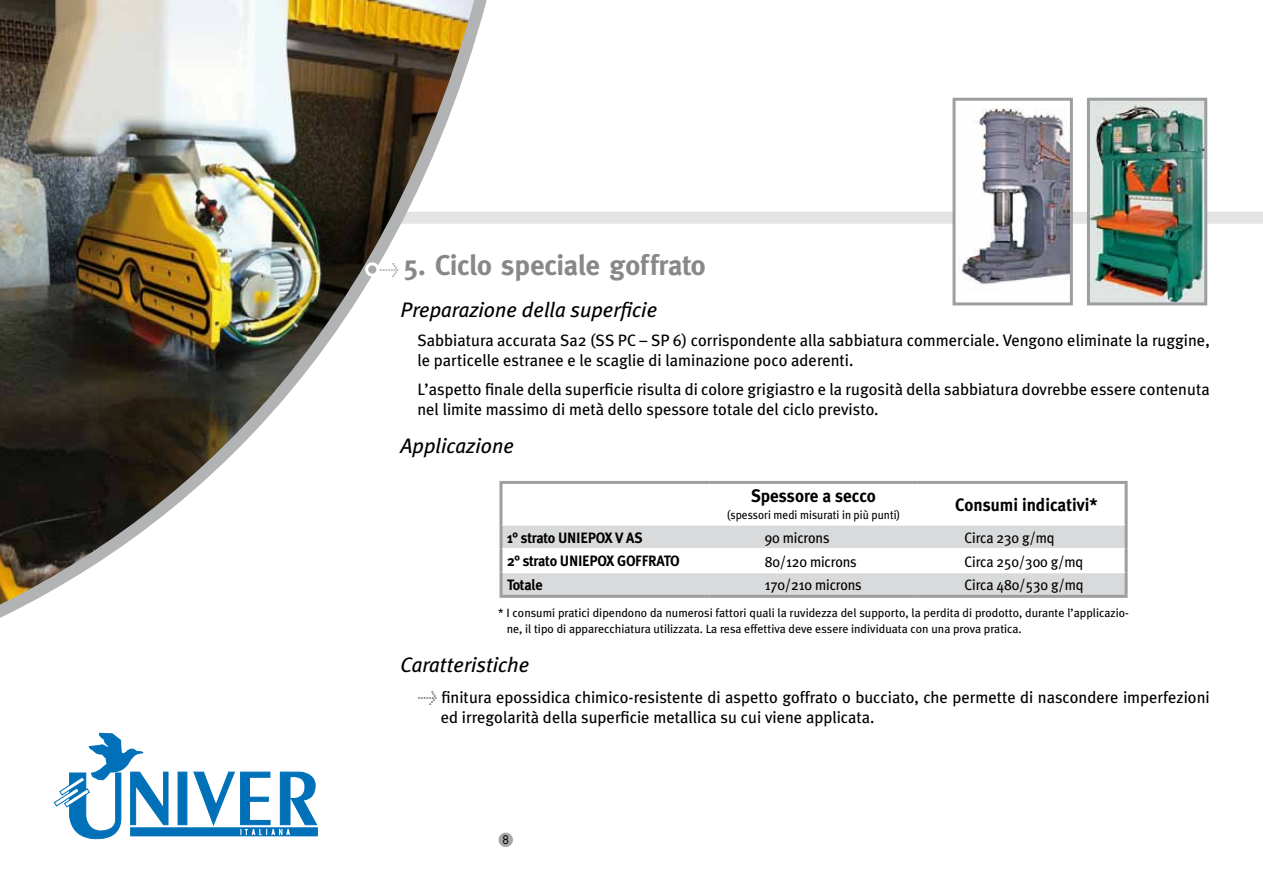
<style>
.page{position:relative;width:1263px;height:893px;background:#fff}
.page>*{position:absolute;margin:0;border:0;box-sizing:border-box;transform-origin:0 0}
.t1{font:700 28.5px "Meta";color:#87888a}
.t2{font:italic 21px "Meta Plus";color:#000}
.t3{font:700 18px "Meta Plus";color:#000;scale:.95 1}
.t4{font:16.5px/20.2px "Meta Plus";color:#000}
.t5{font:15px "Meta Plus";letter-spacing:-.01em;color:#000;scale:.95 1}
.t6{font:700 15px "Meta Plus";letter-spacing:-.02em;color:#000;scale:.95 1}
.t7{font:12px/16.5px "Meta Plus";color:#000}
.t8{font:12px "Meta Plus";color:#000;scale:.95 1}
.t9{font:11.55px "Futura";color:#000}
.s1{font-family:"Meta Plus";font-weight:400;font-size:16.5px;color:#a7a8aa}
.s2{font-style:italic;color:#707172}
</style>
<div class="page">
<div style="left:496px;top:830px;width:20px;height:20px;background:#a7a8aa;border-radius:50%"></div>
<div style="left:493px;top:827px;width:25px;height:25px;border:5px solid #fff;border-radius:50%"></div>
<div style="left:400px;top:212px;width:863px;height:12px;background:#e3e4e4"></div>
<img style="left:0;top:0;width:503px;height:618px">
<svg style="left:54px;top:733px;width:264px;height:107px"></svg>
<div style="left:367px;top:264px;width:11px;height:11px;background:#a7a8aa;border-radius:50%"></div>
<div style="left:365px;top:262px;width:14px;height:15px;border:3px solid #fff;border-radius:50%"></div>
<svg style="left:502px;top:526px;width:622px;height:69px"></svg>
<hr style="left:499px;top:481px;width:210px;height:3px;background:#9c9e9f">
<hr style="left:499px;top:484px;width:3px;height:41px;background:#9c9e9f">
<hr style="left:709px;top:481px;width:209px;height:3px;background:#9c9e9f">
<hr style="left:918px;top:481px;width:209px;height:3px;background:#9c9e9f">
<hr style="left:1124px;top:484px;width:3px;height:41px;background:#9c9e9f">
<hr style="left:499px;top:525px;width:3px;height:24px;background:#9c9e9f">
<hr style="left:1124px;top:525px;width:3px;height:24px;background:#9c9e9f">
<hr style="left:499px;top:549px;width:3px;height:23px;background:#9c9e9f">
<hr style="left:1124px;top:549px;width:3px;height:23px;background:#9c9e9f">
<hr style="left:1124px;top:572px;width:3px;height:23px;background:#9c9e9f">
<hr style="left:502px;top:524px;width:207px;height:2px;background:#fff">
<hr style="left:502px;top:548px;width:207px;height:1px;background:#fff">
<hr style="left:709px;top:548px;width:209px;height:1px;background:#fff">
<hr style="left:918px;top:548px;width:206px;height:1px;background:#fff">
<hr style="left:502px;top:572px;width:207px;height:1px;background:#fff">
<hr style="left:709px;top:572px;width:209px;height:1px;background:#fff">
<hr style="left:918px;top:572px;width:206px;height:1px;background:#fff">
<hr style="left:499px;top:572px;width:3px;height:23px;background:#9c9e9f">
<hr style="left:499px;top:595px;width:210px;height:3px;background:#9c9e9f">
<hr style="left:709px;top:595px;width:209px;height:3px;background:#9c9e9f">
<hr style="left:918px;top:595px;width:209px;height:3px;background:#9c9e9f">
<img style="left:1091px;top:102px;width:112px;height:199px">
<div style="left:1087px;top:98px;width:120px;height:207px;border:3px solid #9c9e9f"></div>
<img style="left:956px;top:109px;width:113px;height:176px">
<div style="left:952px;top:98px;width:121px;height:207px;border:3px solid #9c9e9f"></div>
<h1 class="t1" style="left:379px;top:249px;width:328px"><span class="s1">&gt;</span> 5. Ciclo speciale goffrato</h1>
<p class="t2" style="left:400px;top:298px;width:258px">Preparazione della superficie</p>
<p class="t4" style="left:417px;top:330px;width:794px">Sabbiatura accurata Sa2 (SS PC – SP 6) corrispondente alla sabbiatura commerciale. Vengono eliminate la ruggine, le particelle estranee e le scaglie di laminazione poco aderenti.</p>
<p class="t4" style="left:417px;top:379px;width:794px">L’aspetto finale della superficie risulta di colore grigiastro e la rugosità della sabbiatura dovrebbe essere contenuta nel limite massimo di metà dello spessore totale del ciclo previsto.</p>
<p class="t2" style="left:400px;top:434px;width:115px">Applicazione</p>
<p class="t3" style="left:751px;top:486px;width:133px">Spessore a secco</p>
<p class="t8" style="left:727px;top:508px;width:184px">(spessori medi misurati in più punti)</p>
<p class="t3" style="left:955px;top:494px;width:152px">Consumi indicativi*</p>
<p class="t6" style="left:507px;top:529px;width:144px">1° strato UNIEPOX V AS</p>
<p class="t5" style="left:765px;top:529px;width:70px">90 microns</p>
<p class="t5" style="left:964px;top:529px;width:96px">Circa 230 g/mq</p>
<p class="t6" style="left:507px;top:552px;width:183px">2° strato UNIEPOX GOFFRATO</p>
<p class="t5" style="left:765px;top:553px;width:98px">80/120 microns</p>
<p class="t5" style="left:964px;top:553px;width:127px">Circa 250/300 g/mq</p>
<p class="t6" style="left:507px;top:576px;width:39px">Totale</p>
<p class="t5" style="left:765px;top:576px;width:104px">170/210 microns</p>
<p class="t5" style="left:964px;top:576px;width:127px">Circa 480/530 g/mq</p>
<p class="t7" style="left:507px;top:604px;width:624px;text-indent:-9px">* I consumi pratici dipendono da numerosi fattori quali la ruvidezza del supporto, la perdita di prodotto, durante l’applicazio&shy;ne, il tipo di apparecchiatura utilizzata. La resa effettiva deve essere individuata con una prova pratica.</p>
<p class="t2" style="left:400px;top:652px;width:130px">Caratteristiche</p>
<p class="t4" style="left:441px;top:687px;width:770px;text-indent:-23px"><span class="s2">&gt;</span> finitura epossidica chimico-resistente di aspetto goffrato o bucciato, che permette di nascondere imperfezioni ed irregolarità della superficie metallica su cui viene applicata.</p>
<p class="t9" style="left:502px;top:832px;width:9px">8</p>
</div>
